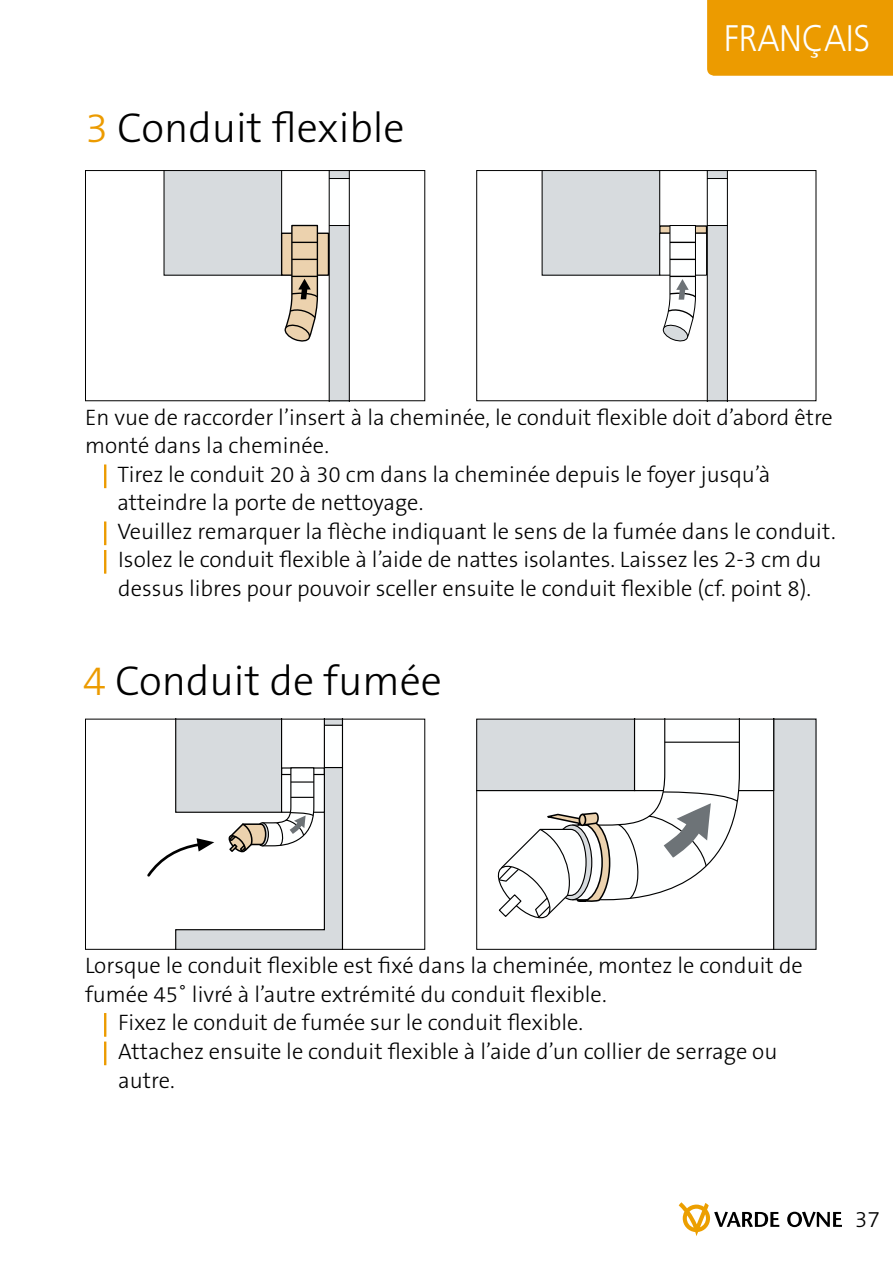
<style>
.page{position:relative;width:893px;height:1263px;background:#fff}
.page>*{position:absolute;margin:0;border:0;box-sizing:border-box;transform-origin:0 0}
.t1{font:300 42px "The Sans B3";color:#000}
.t2{font:300 36.9px "Frutiger LT Std";color:#feffff;scale:.9 1}
.t3{font:300 22.8px "The Sans B3";color:#000}
.t4{font:300 22.5px "The Sans B3";color:#000}
.s1{color:#ec9b00}
</style>
<div class="page">
<svg style="left:679px;top:1202px;width:100px;height:34px"></svg>
<svg style="left:787px;top:1212px;width:55px;height:15px"></svg>
<div style="left:707px;top:0;width:186px;height:76px;background:#ec9b00"></div>
<div style="left:104px;top:464px;width:2px;height:24px;border:1px solid #ec9b00"></div>
<div style="left:104px;top:521px;width:2px;height:24px;border:1px solid #ec9b00"></div>
<div style="left:104px;top:550px;width:2px;height:24px;border:1px solid #ec9b00"></div>
<div style="left:104px;top:1013px;width:2px;height:24px;border:1px solid #ec9b00"></div>
<div style="left:104px;top:1041px;width:2px;height:24px;border:1px solid #ec9b00"></div>
<svg style="left:163px;top:172px;width:187px;height:227px"></svg>
<div style="left:85px;top:170px;width:340px;height:231px;border:1px solid #000"></div>
<svg style="left:541px;top:172px;width:187px;height:227px"></svg>
<div style="left:476px;top:170px;width:340px;height:231px;border:1px solid #000"></div>
<svg style="left:147px;top:721px;width:197px;height:227px"></svg>
<div style="left:85px;top:719px;width:340px;height:231px;border:1px solid #000"></div>
<div style="left:773px;top:721px;width:41px;height:227px;background:#d7dbde"></div>
<svg style="left:478px;top:721px;width:296px;height:202px"></svg>
<div style="left:476px;top:719px;width:340px;height:231px;border:1px solid #000"></div>
<h1 class="t1" style="left:85px;top:106px;width:321px"><span class="s1">3</span> Conduit flexible</h1>
<h2 class="t2" style="left:724px;top:18px;width:22px">FRAN</h2>
<h2 class="t2" style="left:802px;top:18px;width:77px">ÇAIS</h2>
<p class="t4" style="left:85px;top:406px;width:749px">En vue de raccorder l’insert à la cheminée, le conduit flexible doit d’abord être</p>
<p class="t4" style="left:85px;top:434px;width:246px">monté dans la cheminée.</p>
<p class="t4" style="left:102px;top:463px;width:670px"><span class="s1">|</span> Tirez le conduit 20 à 30 cm dans la cheminée depuis le foyer jusqu’à</p>
<p class="t4" style="left:118px;top:491px;width:307px">atteindre la porte de nettoyage.</p>
<p class="t4" style="left:102px;top:520px;width:735px"><span class="s1">|</span> Veuillez remarquer la flèche indiquant le sens de la fumée dans le conduit.</p>
<p class="t4" style="left:102px;top:548px;width:721px"><span class="s1">|</span> Isolez le conduit flexible à l’aide de nattes isolantes. Laissez les 2-3 cm du</p>
<p class="t4" style="left:118px;top:577px;width:694px">dessus libres pour pouvoir sceller ensuite le conduit flexible (cf. point 8).</p>
<h1 class="t1" style="left:83px;top:659px;width:361px"><span class="s1">4</span> Conduit de fumée</h1>
<p class="t4" style="left:85px;top:954px;width:719px">Lorsque le conduit flexible est fixé dans la cheminée, montez le conduit de</p>
<p class="t4" style="left:85px;top:983px;width:523px">fumée 45˚ livré à l’autre extrémité du conduit flexible.</p>
<p class="t4" style="left:102px;top:1011px;width:483px"><span class="s1">|</span> Fixez le conduit de fumée sur le conduit flexible.</p>
<p class="t4" style="left:102px;top:1040px;width:677px"><span class="s1">|</span> Attachez ensuite le conduit flexible à l’aide d’un collier de serrage ou</p>
<p class="t4" style="left:118px;top:1068px;width:58px">autre.</p>
<p class="t3" style="left:855px;top:1207px;width:27px">37</p>
</div>
